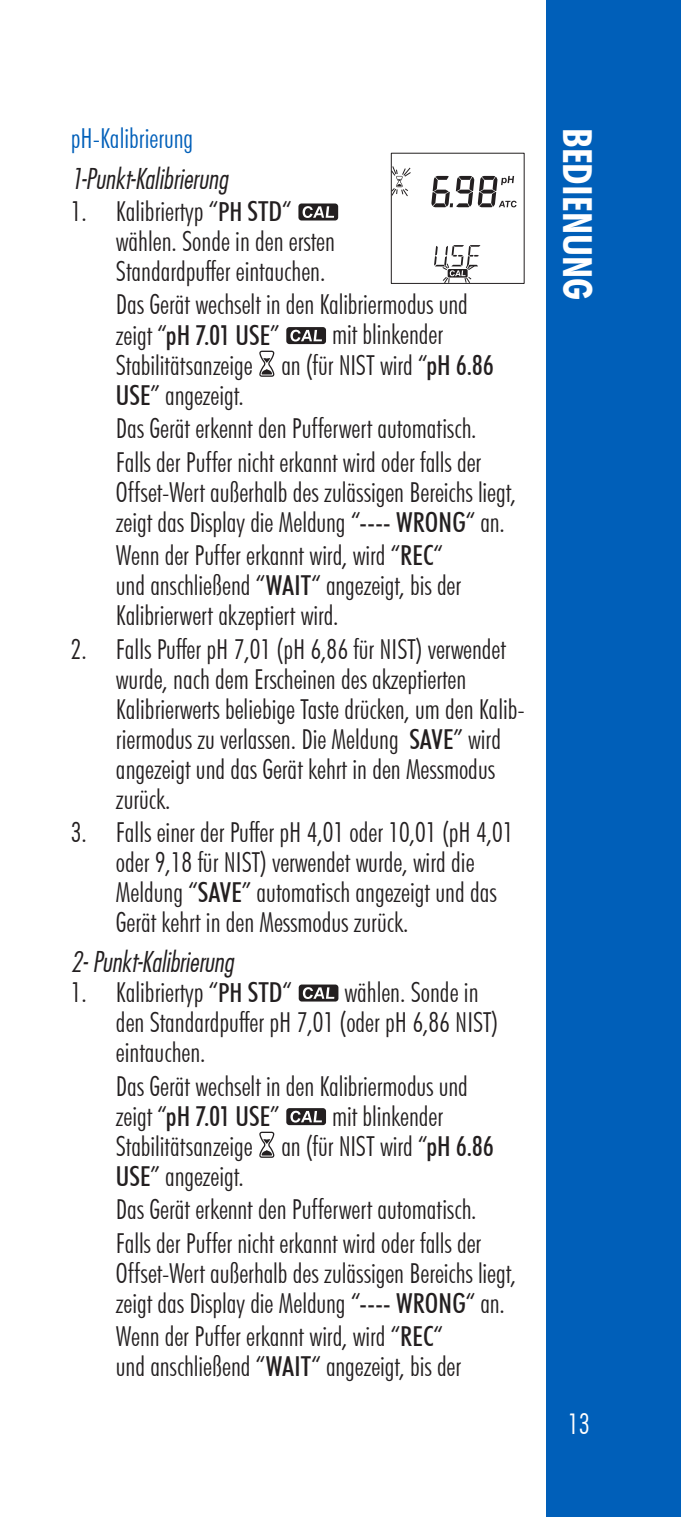
<style>
.page{position:relative;width:681px;height:1517px;background:#fff}
.page>*{position:absolute;margin:0;border:0;box-sizing:border-box;transform-origin:0 0}
.t1{font:700 condensed 40px "Futura BT";color:#fff}
.t2{font:300 condensed 28.5px "Futura BT";color:#fff}
.t3{font:300 condensed 27.5px/30px "Futura BT";color:#231f20}
.t4{font:27.5px "Futura Lt Cn BT Italic";color:#231f20}
.t5{font:300 condensed 27.5px "Futura BT";color:#005fb9}
.s1{font-weight:500;font-size:26.25px}
.s2{font-weight:500}
</style>
<div class="page">
<div style="left:546px;top:0;width:134px;height:1517px;background:#005fb9"></div>
<div style="left:298px;top:203px;width:40px;height:17px;background:#231f20;border-radius:3px"></div>
<svg style="left:302px;top:206px;width:32px;height:12px"></svg>
<div style="left:286px;top:327px;width:40px;height:17px;background:#231f20;border-radius:3px"></div>
<svg style="left:290px;top:330px;width:32px;height:11px"></svg>
<svg style="left:259px;top:351px;width:15px;height:26px"></svg>
<div style="left:298px;top:984px;width:40px;height:17px;background:#231f20;border-radius:3px"></div>
<svg style="left:302px;top:987px;width:32px;height:12px"></svg>
<div style="left:286px;top:1108px;width:40px;height:17px;background:#231f20;border-radius:3px"></div>
<svg style="left:290px;top:1110px;width:32px;height:12px"></svg>
<svg style="left:259px;top:1131px;width:15px;height:26px"></svg>
<svg style="left:431px;top:175px;width:85px;height:32px"></svg>
<svg style="left:391px;top:166px;width:19px;height:30px"></svg>
<svg style="left:434px;top:245px;width:46px;height:38px"></svg>
<p class="t5" style="left:71px;top:122px;width:124px">pH-Kalibrierung</p>
<p class="t4" style="left:71px;top:162px;width:158px">1-Punkt-Kalibrierung</p>
<p class="t3" style="left:116px;top:196px;width:220px;text-indent:-45px">1. Kalibriertyp “<span class="s1">PH</span> <span class="s2">STD</span>“ wählen. Sonde in den ersten<br>Standardpuffer eintauchen.</p>
<p class="t3" style="left:116px;top:289px;width:353px">Das Gerät wechselt in den Kalibriermodus und zeigt “<span class="s2">pH 7.01 USE</span>”</p>
<p class="t3" style="left:116px;top:319px;width:379px;text-indent:216px">mit blinkender<br>Stabilitätsanzeige an (für NIST wird “<span class="s2">pH 6.86<br>USE</span>” angezeigt.</p>
<p class="t3" style="left:116px;top:411px;width:366px;line-height:33.5px">Das Gerät erkennt den Pufferwert automatisch.<br>Falls der Puffer nicht erkannt wird oder falls der</p>
<p class="t3" style="left:116px;top:476px;width:401px">Offset-Wert außerhalb des zulässigen Bereichs liegt, zeigt das Display die Meldung “<span class="s2">---- WRONG</span>“ an.</p>
<p class="t3" style="left:116px;top:540px;width:346px">Wenn der Puffer erkannt wird, wird “<span class="s2">REC</span>“ und anschließend “<span class="s2">WAIT</span>“ angezeigt, bis der<br>Kalibrierwert akzeptiert wird.</p>
<p class="t3" style="left:116px;top:634px;width:410px;text-indent:-45px">2. Falls Puffer pH 7,01 (pH 6,86 für NIST) verwendet wurde, nach dem Erscheinen des akzeptierten Kalibrierwerts beliebige Taste drücken, um den Kalib&shy;riermodus zu verlassen. Die Meldung <span class="s2">SAVE</span>” wird angezeigt und das Gerät kehrt in den Messmodus zurück.</p>
<p class="t3" style="left:116px;top:817px;width:399px;text-indent:-45px">3. Falls einer der Puffer pH 4,01 oder 10,01 (pH 4,01 oder 9,18 für NIST) verwendet wurde, wird die Meldung “<span class="s2">SAVE</span>” automatisch angezeigt und das Gerät kehrt in den Messmodus zurück.</p>
<p class="t4" style="left:71px;top:944px;width:164px">2- Punkt-Kalibrierung</p>
<p class="t3" style="left:71px;top:977px;width:222px">1. Kalibriertyp “<span class="s1">PH</span> <span class="s2">STD</span>“</p>
<p class="t3" style="left:116px;top:977px;width:383px;text-indent:228px">wählen. Sonde in den Standardpuffer pH 7,01 (oder pH 6,86 NIST) eintauchen.</p>
<p class="t3" style="left:116px;top:1070px;width:353px">Das Gerät wechselt in den Kalibriermodus und zeigt “<span class="s2">pH 7.01 USE</span>”</p>
<p class="t3" style="left:116px;top:1100px;width:379px;text-indent:216px">mit blinkender<br>Stabilitätsanzeige an (für NIST wird “<span class="s2">pH 6.86<br>USE</span>” angezeigt.</p>
<p class="t3" style="left:116px;top:1192px;width:366px;line-height:33.5px">Das Gerät erkennt den Pufferwert automatisch.<br>Falls der Puffer nicht erkannt wird oder falls der</p>
<p class="t3" style="left:116px;top:1257px;width:401px">Offset-Wert außerhalb des zulässigen Bereichs liegt, zeigt das Display die Meldung “<span class="s2">---- WRONG</span>“ an.</p>
<p class="t3" style="left:116px;top:1321px;width:346px">Wenn der Puffer erkannt wird, wird “<span class="s2">REC</span>“ und anschließend “<span class="s2">WAIT</span>“ angezeigt, bis der</p>
<h1 class="t1" style="left:601px;top:128px;width:174px;rotate:90deg">BEDIENUNG</h1>
<p class="t2" style="left:567px;top:1406px;width:24px">13</p>
</div>
